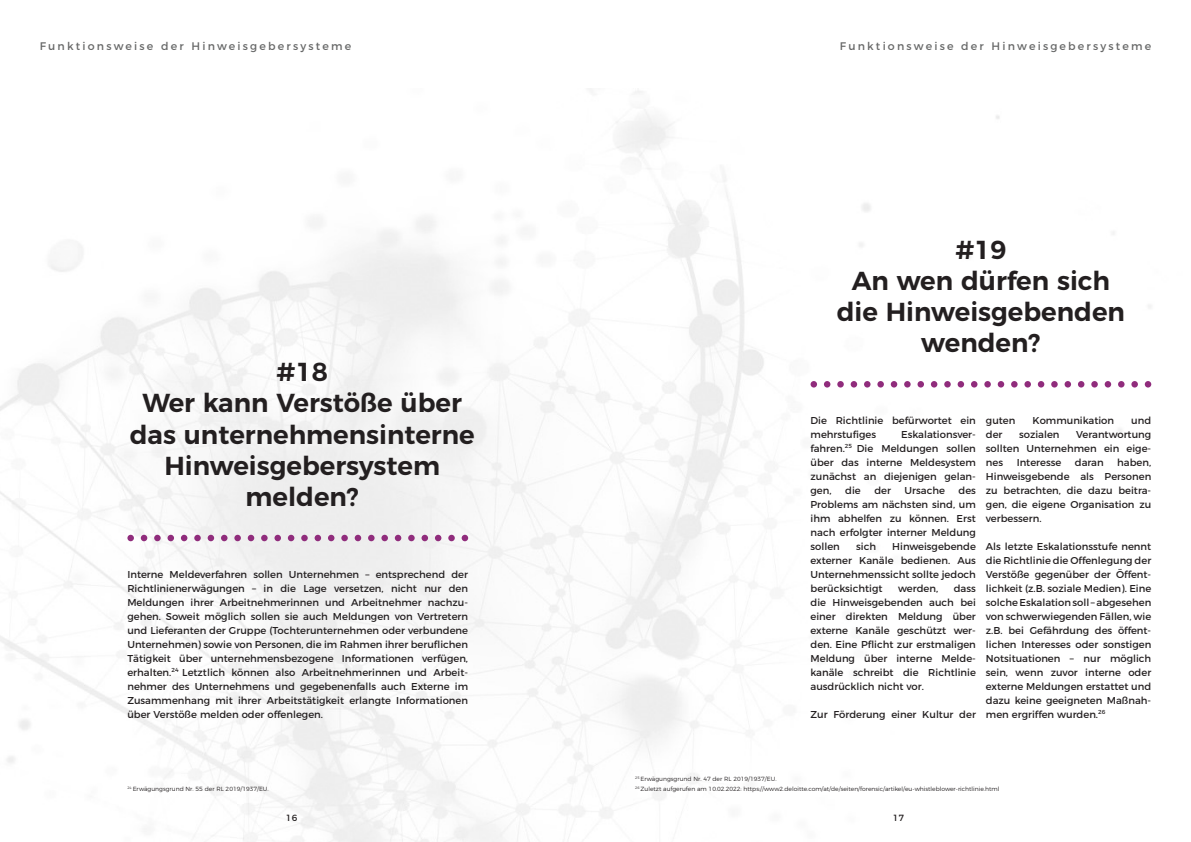
<style>
.page{position:relative;width:1191px;height:842px;background:#fff}
.page>*{position:absolute;margin:0;border:0;box-sizing:border-box;transform-origin:0 0}
.Überschrift{font:600 26px/31.2px "Montserrat";color:#231f20;text-align:center}
.Kopfzeile___rechtsbü{font:11px "Montserrat";letter-spacing:.2em;color:#676868}
.Textkörper{font:10px/14px "Montserrat";color:#231f20;text-align:justify}
.t1{font:9px "Montserrat";color:#231f20}
.Beschriftungstext{font:300 6px "Montserrat";color:#231f20}
</style>
<div class="page">
<img style="left:0;top:91px;width:1152px;height:751px">
<div style="left:301px;top:535px;width:7px;height:6px;background:#902c7c;border-radius:50%"></div>
<svg style="left:248px;top:535px;width:6px;height:6px"></svg>
<div style="left:194px;top:535px;width:7px;height:6px;background:#902c7c;border-radius:50%"></div>
<svg style="left:141px;top:535px;width:6px;height:6px"></svg>
<svg style="left:328px;top:535px;width:6px;height:6px"></svg>
<div style="left:274px;top:535px;width:7px;height:6px;background:#902c7c;border-radius:50%"></div>
<svg style="left:221px;top:535px;width:6px;height:6px"></svg>
<div style="left:167px;top:535px;width:7px;height:6px;background:#902c7c;border-radius:50%"></div>
<div style="left:314px;top:535px;width:7px;height:6px;background:#902c7c;border-radius:50%"></div>
<div style="left:261px;top:535px;width:7px;height:6px;background:#902c7c;border-radius:50%"></div>
<svg style="left:208px;top:535px;width:6px;height:6px"></svg>
<div style="left:154px;top:535px;width:7px;height:6px;background:#902c7c;border-radius:50%"></div>
<svg style="left:288px;top:535px;width:6px;height:6px"></svg>
<div style="left:341px;top:535px;width:7px;height:6px;background:#902c7c;border-radius:50%"></div>
<div style="left:234px;top:535px;width:7px;height:6px;background:#902c7c;border-radius:50%"></div>
<svg style="left:181px;top:535px;width:6px;height:6px"></svg>
<div style="left:127px;top:535px;width:7px;height:6px;background:#902c7c;border-radius:50%"></div>
<div style="left:461px;top:535px;width:7px;height:6px;background:#902c7c;border-radius:50%"></div>
<div style="left:408px;top:535px;width:7px;height:6px;background:#902c7c;border-radius:50%"></div>
<svg style="left:355px;top:535px;width:6px;height:6px"></svg>
<svg style="left:435px;top:535px;width:6px;height:6px"></svg>
<div style="left:381px;top:535px;width:7px;height:6px;background:#902c7c;border-radius:50%"></div>
<div style="left:421px;top:535px;width:7px;height:6px;background:#902c7c;border-radius:50%"></div>
<svg style="left:368px;top:535px;width:6px;height:6px"></svg>
<div style="left:448px;top:535px;width:7px;height:6px;background:#902c7c;border-radius:50%"></div>
<svg style="left:395px;top:535px;width:6px;height:6px"></svg>
<div style="left:810px;top:381px;width:7px;height:7px;background:#902c7c;border-radius:50%"></div>
<div style="left:837px;top:381px;width:6px;height:7px;background:#902c7c;border-radius:50%"></div>
<div style="left:824px;top:381px;width:6px;height:7px;background:#902c7c;border-radius:50%"></div>
<div style="left:850px;top:381px;width:7px;height:7px;background:#902c7c;border-radius:50%"></div>
<div style="left:971px;top:381px;width:6px;height:7px;background:#902c7c;border-radius:50%"></div>
<div style="left:917px;top:381px;width:7px;height:7px;background:#902c7c;border-radius:50%"></div>
<div style="left:864px;top:381px;width:6px;height:7px;background:#902c7c;border-radius:50%"></div>
<div style="left:944px;top:381px;width:6px;height:7px;background:#902c7c;border-radius:50%"></div>
<div style="left:890px;top:381px;width:7px;height:7px;background:#902c7c;border-radius:50%"></div>
<div style="left:931px;top:381px;width:6px;height:7px;background:#902c7c;border-radius:50%"></div>
<div style="left:877px;top:381px;width:7px;height:7px;background:#902c7c;border-radius:50%"></div>
<div style="left:957px;top:381px;width:7px;height:7px;background:#902c7c;border-radius:50%"></div>
<div style="left:904px;top:381px;width:6px;height:7px;background:#902c7c;border-radius:50%"></div>
<div style="left:1144px;top:381px;width:7px;height:7px;background:#902c7c;border-radius:50%"></div>
<div style="left:1091px;top:381px;width:6px;height:7px;background:#902c7c;border-radius:50%"></div>
<div style="left:1037px;top:381px;width:7px;height:7px;background:#902c7c;border-radius:50%"></div>
<div style="left:984px;top:381px;width:6px;height:7px;background:#902c7c;border-radius:50%"></div>
<div style="left:1118px;top:381px;width:6px;height:7px;background:#902c7c;border-radius:50%"></div>
<div style="left:1064px;top:381px;width:7px;height:7px;background:#902c7c;border-radius:50%"></div>
<div style="left:1011px;top:381px;width:6px;height:7px;background:#902c7c;border-radius:50%"></div>
<div style="left:1104px;top:381px;width:7px;height:7px;background:#902c7c;border-radius:50%"></div>
<div style="left:1051px;top:381px;width:6px;height:7px;background:#902c7c;border-radius:50%"></div>
<div style="left:997px;top:381px;width:7px;height:7px;background:#902c7c;border-radius:50%"></div>
<div style="left:1131px;top:381px;width:7px;height:7px;background:#902c7c;border-radius:50%"></div>
<div style="left:1078px;top:381px;width:6px;height:7px;background:#902c7c;border-radius:50%"></div>
<div style="left:1024px;top:381px;width:7px;height:7px;background:#902c7c;border-radius:50%"></div>
<p class="Kopfzeile___rechtsbü" style="left:40px;top:38px;width:313px">Funktionsweise der Hinweisgebersysteme</p>
<p class="Überschrift" style="left:277px;top:354px;width:53px">#18</p>
<p class="Überschrift" style="left:130px;top:385px;width:346px">Wer kann Verstöße über das unternehmensinterne<br>Hinweisgebersystem melden?</p>
<p class="Textkörper" style="left:127px;top:566px;width:342px">Interne Meldeverfahren sollen Unternehmen – entsprechend der Richtlinienerwägungen – in die Lage versetzen, nicht nur den Meldungen ihrer Arbeitnehmerinnen und Arbeitnehmer nachzu&shy;gehen. Soweit möglich sollen sie auch Meldungen von Vertretern und Lieferanten der Gruppe (Tochterunternehmen oder verbundene Unternehmen) sowie von Personen, die im Rahmen ihrer beruflichen Tätigkeit über unternehmensbezogene Informationen verfügen, erhalten.<sup>24</sup> Letztlich können also Arbeitnehmerinnen und Arbeit&shy;nehmer des Unternehmens und gegebenenfalls auch Externe im Zusammenhang mit ihrer Arbeitstätigkeit erlangte Informationen über Verstöße melden oder offenlegen.</p>
<p class="Beschriftungstext" style="left:127px;top:784px;width:143px"><sup>24</sup> Erwägungsgrund Nr. 55 der RL 2019/1937/EU.</p>
<p class="Kopfzeile___rechtsbü" style="left:840px;top:38px;width:313px">Funktionsweise der Hinweisgebersysteme</p>
<p class="Überschrift" style="left:955px;top:232px;width:53px">#19</p>
<p class="Überschrift" style="left:851px;top:263px;width:260px">An wen dürfen sich</p>
<p class="Überschrift" style="left:837px;top:294px;width:290px">die Hinweisgebenden wenden?</p>
<p class="Textkörper" style="left:810px;top:412px;width:167px">Die Richtlinie befürwortet ein mehrstufiges</p>
<p class="Textkörper" style="left:810px;top:426px;width:167px;text-indent:91px">Eskalationsver&shy;fahren.<sup>25</sup> Die Meldungen sollen über das interne Meldesystem zunächst an diejenigen gelan&shy;gen,</p>
<p class="Textkörper" style="left:845px;top:482px;width:17px">die</p>
<p class="Textkörper" style="left:874px;top:482px;width:18px">der</p>
<p class="Textkörper" style="left:904px;top:482px;width:42px">Ursache</p>
<p class="Textkörper" style="left:810px;top:482px;width:167px;text-indent:148px">des Problems am nächsten sind, um ihm abhelfen zu können. Erst nach erfolgter interner Meldung sollen</p>
<p class="Textkörper" style="left:810px;top:538px;width:167px;text-indent:82px">Hinweisgebende externer Kanäle bedienen. Aus Unternehmenssicht sollte jedoch berücksichtigt</p>
<p class="Textkörper" style="left:856px;top:538px;width:21px">sich</p>
<p class="Textkörper" style="left:810px;top:580px;width:167px;text-align:left;text-indent:143px">dass die Hinweisgebenden auch bei einer direkten Meldung über externe Kanäle geschützt wer&shy;den. Eine Pflicht zur erstmaligen<br>Meldung über interne Melde&shy;kanäle schreibt die Richtlinie ausdrücklich nicht vor.</p>
<p class="Textkörper" style="left:810px;top:706px;width:167px">Zur Förderung einer Kultur der</p>
<p class="Textkörper" style="left:898px;top:580px;width:42px">werden,</p>
<p class="Textkörper" style="left:986px;top:412px;width:31px">guten</p>
<p class="Textkörper" style="left:1032px;top:412px;width:83px">Kommunikation</p>
<p class="Textkörper" style="left:1131px;top:412px;width:21px">und</p>
<p class="Textkörper" style="left:986px;top:426px;width:18px">der</p>
<p class="Textkörper" style="left:1019px;top:426px;width:42px">sozialen</p>
<p class="Textkörper" style="left:986px;top:426px;width:167px;text-indent:90px">Verantwortung sollten Unternehmen ein eige&shy;nes</p>
<p class="Textkörper" style="left:986px;top:454px;width:167px;text-indent:131px">haben, Hinweisgebende als Personen zu betrachten, die dazu beitra&shy;gen, die eigene Organisation zu verbessern.</p>
<p class="Textkörper" style="left:986px;top:538px;width:167px">Als letzte Eskalationsstufe nennt die Richtlinie die Offenlegung der Verstöße gegenüber der Öffent&shy;lichkeit (z.B. soziale Medien). Eine solche Eskalation soll – abgesehen von schwerwiegenden Fällen, wie z.B. bei Gefährdung des öffent&shy;lichen Interesses oder sonstigen Notsituationen – nur möglich sein, wenn zuvor interne oder externe Meldungen erstattet und dazu keine geeigneten Maßnah&shy;men ergriffen wurden.<sup>26</sup></p>
<p class="Textkörper" style="left:1016px;top:454px;width:46px">Interesse</p>
<p class="Textkörper" style="left:1074px;top:454px;width:30px">daran</p>
<p class="Beschriftungstext" style="left:635px;top:774px;width:143px"><sup>25</sup> Erwägungsgrund Nr. 47 der RL 2019/1937/EU.</p>
<p class="Beschriftungstext" style="left:635px;top:784px;width:366px"><sup>26</sup> Zuletzt aufgerufen am 10.02.2022: https://www2.deloitte.com/at/de/seiten/forensic/artikel/eu-whistleblower-richtlinie.html</p>
<p class="t1" style="left:287px;top:810px;width:12px">16</p>
<p class="t1" style="left:893px;top:810px;width:12px">17</p>
</div>
